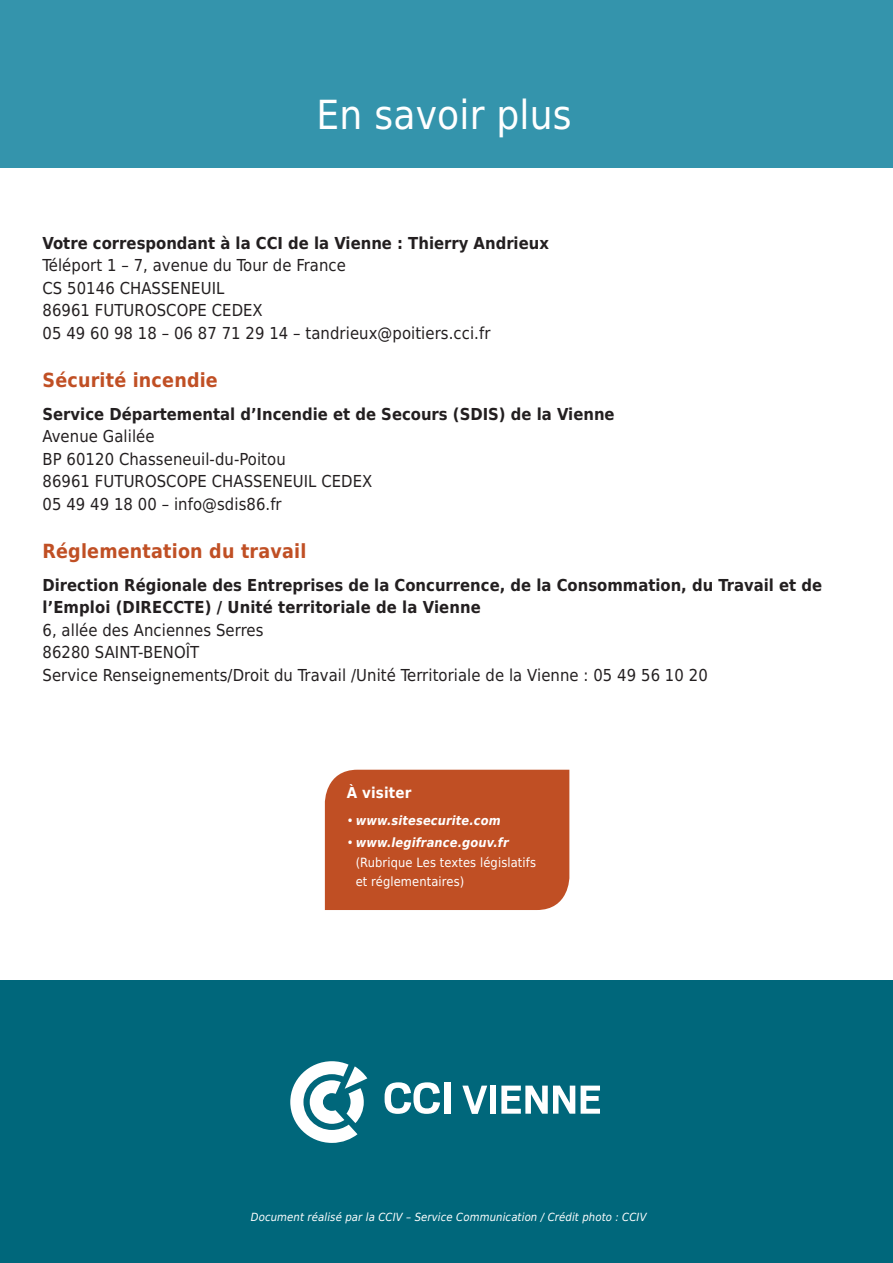
<style>
.page{position:relative;width:893px;height:1263px;background:#fff}
.page>*{position:absolute;margin:0;border:0;box-sizing:border-box;transform-origin:0 0}
.TITRE_rubrique_haut{font:40.05px "DejaVu Sans Condensed";letter-spacing:.005em;color:#fff}
.Sous_titre_2_orange{font:700 19.5px "DejaVu Sans Condensed";letter-spacing:.01em;color:#c04f24}
.Texte_nomal{font:16.5px "DejaVu Sans Condensed";letter-spacing:.005em;color:#231f20}
.Texte_nomal-2{font:700 16.5px/22.5px "DejaVu Sans Condensed";color:#231f20}
.t1{font:700 15px "DejaVu Sans Condensed";letter-spacing:.01em;color:#fff}
.t2{font:12.75px "DejaVu Sans Condensed";letter-spacing:.01em;color:#fff}
.t3{font:italic 700 12.75px "DejaVu Sans Condensed";letter-spacing:.01em;color:#fff}
.Note_7_5_pt_italique{font:italic 11.25px "DejaVu Sans Condensed";letter-spacing:.01em;color:#fff}
.s1{font-weight:400;font-style:normal}
</style>
<div class="page">
<div style="left:0;top:0;width:893px;height:167px;background:#3494ac"></div>
<div style="left:0;top:980px;width:893px;height:283px;background:#00677b"></div>
<svg style="left:385px;top:1082px;width:55px;height:32px"></svg>
<div style="left:444px;top:1082px;width:6px;height:32px;background:#fff"></div>
<svg style="left:462px;top:1085px;width:25px;height:29px"></svg>
<div style="left:490px;top:1085px;width:6px;height:29px;background:#fff"></div>
<svg style="left:501px;top:1085px;width:74px;height:29px"></svg>
<svg style="left:581px;top:1085px;width:19px;height:29px"></svg>
<svg style="left:290px;top:1061px;width:77px;height:82px"></svg>
<div style="left:325px;top:770px;width:244px;height:140px;background:#c04f24"></div>
<p class="TITRE_rubrique_haut" style="left:317px;top:83px;width:256px">En savoir plus</p>
<p class="Texte_nomal-2" style="left:43px;top:231px;width:508px">Votre correspondant à la CCI de la Vienne : Thierry Andrieux</p>
<p class="Texte_nomal" style="left:43px;top:252px;width:305px">Téléport 1 – 7, avenue du Tour de France</p>
<p class="Texte_nomal" style="left:43px;top:274px;width:183px">CS 50146 CHASSENEUIL</p>
<p class="Texte_nomal" style="left:43px;top:297px;width:222px">86961 FUTUROSCOPE CEDEX</p>
<p class="Texte_nomal" style="left:43px;top:319px;width:449px">05 49 60 98 18 – 06 87 71 29 14 – tandrieux@poitiers.cci.fr</p>
<p class="Sous_titre_2_orange" style="left:43px;top:364px;width:177px">Sécurité incendie</p>
<p class="Texte_nomal-2" style="left:43px;top:402px;width:574px">Service Départemental d’Incendie et de Secours (SDIS) de la Vienne</p>
<p class="Texte_nomal" style="left:43px;top:423px;width:114px">Avenue Galilée</p>
<p class="Texte_nomal" style="left:43px;top:445px;width:245px">BP 60120 Chasseneuil-du-Poitou</p>
<p class="Texte_nomal" style="left:43px;top:468px;width:331px">86961 FUTUROSCOPE CHASSENEUIL CEDEX</p>
<p class="Texte_nomal" style="left:43px;top:490px;width:241px">05 49 49 18 00 – info@sdis86.fr</p>
<p class="Sous_titre_2_orange" style="left:43px;top:535px;width:265px">Réglementation du travail</p>
<p class="Texte_nomal-2" style="left:43px;top:573px;width:781px">Direction Régionale des Entreprises de la Concurrence, de la Consommation, du Travail et de l’Emploi (DIRECCTE) / Unité territoriale de la Vienne</p>
<p class="Texte_nomal" style="left:43px;top:616px;width:222px">6, allée des Anciennes Serres</p>
<p class="Texte_nomal" style="left:43px;top:639px;width:158px">86280 SAINT-BENOÎT</p>
<p class="Texte_nomal" style="left:43px;top:661px;width:667px">Service Renseignements/Droit du Travail /Unité Territoriale de la Vienne : 05 49 56 10 20</p>
<p class="t1" style="left:347px;top:780px;width:66px">À visiter</p>
<p class="t3" style="left:347px;top:810px;width:156px"><span class="s1">•</span> www.sitesecurite.com</p>
<p class="t3" style="left:347px;top:833px;width:164px"><span class="s1">•</span> www.legifrance.gouv.fr</p>
<p class="t2" style="left:356px;top:852px;width:182px">(Rubrique Les textes législatifs</p>
<p class="t2" style="left:356px;top:871px;width:110px">et réglementaires)</p>
<p class="Note_7_5_pt_italique" style="left:251px;top:1208px;width:397px">Document réalisé par la CCIV – Service Communication / Crédit photo : CCIV</p>
</div>
